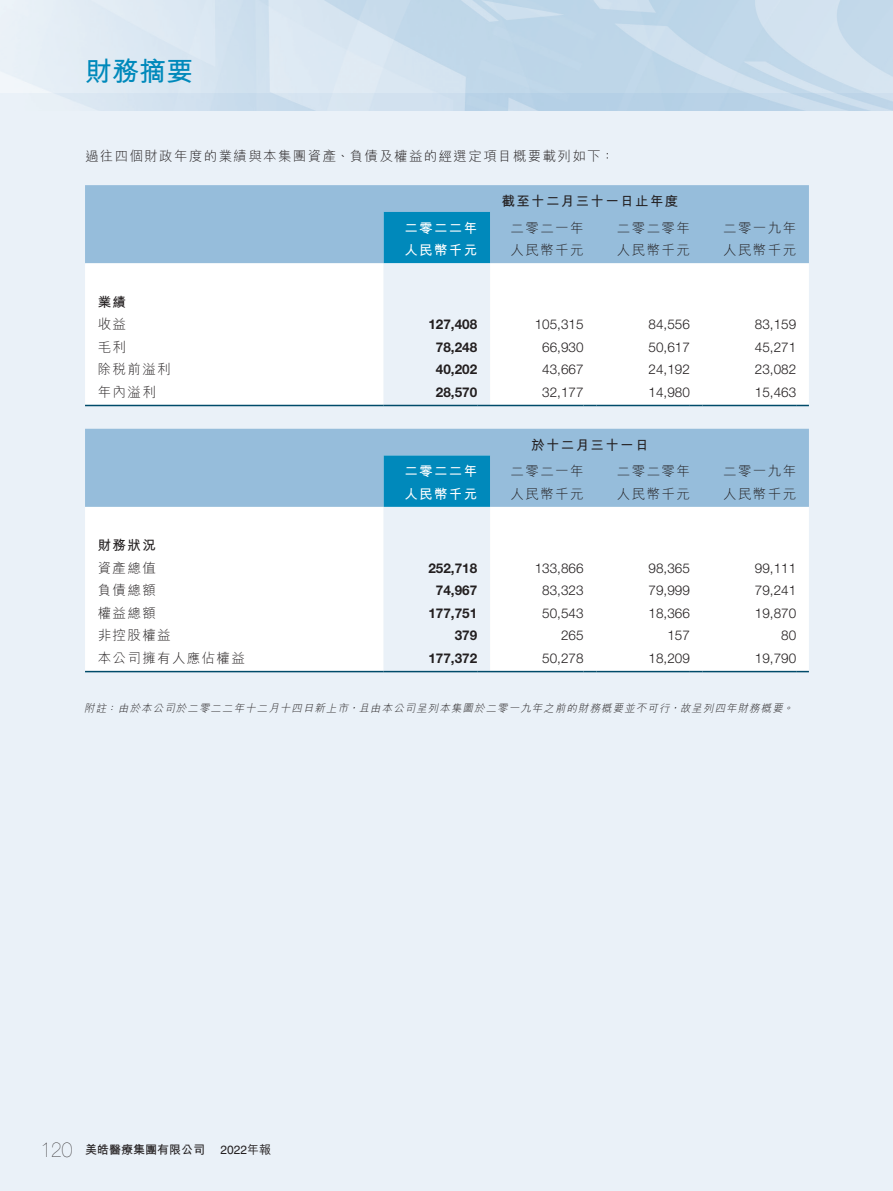
<style>
.page{position:relative;width:893px;height:1191px;background:#fff}
.page>*{position:absolute;margin:0;border:0;box-sizing:border-box;transform-origin:0 0}
.t1{font:700 27px "M Hei HK";color:#0089bb}
.t2{font:300 13.5px "Helvetica Neue LT Std";color:#231f20}
.t3{font:300 13.5px "M Hei HK";letter-spacing:.1em;color:#231f20}
.t4{font:700 13.5px "Helvetica Neue LT Std";color:#231f20}
.t5{font:700 13.5px "M Hei HK";letter-spacing:.1em;color:#231f20}
.t6{font:700 13.5px "M Hei HK";letter-spacing:.1em;color:#fff}
.t7{font:700 12px "M Hei HK";color:#231f20}
.t8{font:12px "Helvetica LT Std";color:#231f20}
.t9{font:italic 300 10.5px "M Hei HK";color:#231f20}
.s1{font-family:"Helvetica Neue LT Std";font-weight:200;font-size:21px}
.s2{font-family:"M Hei HK";font-weight:500}
</style>
<div class="page">
<div style="left:0;top:94px;width:892px;height:1097px;background:#eaf1f8"></div>
<img style="left:0;top:0;width:893px;height:111px">
<div style="left:85px;top:185px;width:724px;height:78px;background:#96bddb"></div>
<div style="left:85px;top:264px;width:724px;height:141px;background:#fff"></div>
<hr style="left:85px;top:405px;width:299px;height:1px;background:#004b6a">
<svg style="left:384px;top:212px;width:106px;height:194px"></svg>
<hr style="left:490px;top:405px;width:94px;height:1px;background:#004b6a">
<svg style="left:584px;top:405px;width:12px;height:1px"></svg>
<hr style="left:596px;top:405px;width:94px;height:1px;background:#004b6a">
<svg style="left:690px;top:405px;width:13px;height:1px"></svg>
<hr style="left:703px;top:405px;width:93px;height:1px;background:#004b6a">
<svg style="left:796px;top:405px;width:13px;height:1px"></svg>
<div style="left:85px;top:429px;width:724px;height:78px;background:#96bddb"></div>
<div style="left:85px;top:507px;width:724px;height:164px;background:#fff"></div>
<hr style="left:85px;top:671px;width:299px;height:1px;background:#004b6a">
<svg style="left:384px;top:455px;width:106px;height:217px"></svg>
<hr style="left:490px;top:671px;width:94px;height:1px;background:#004b6a">
<svg style="left:584px;top:671px;width:12px;height:1px"></svg>
<hr style="left:596px;top:671px;width:94px;height:1px;background:#004b6a">
<svg style="left:690px;top:671px;width:13px;height:1px"></svg>
<hr style="left:703px;top:671px;width:93px;height:1px;background:#004b6a">
<svg style="left:796px;top:671px;width:13px;height:1px"></svg>
<h1 class="t1" style="left:85px;top:51px;width:109px">財務摘要</h1>
<p class="t3" style="left:85px;top:149px;width:531px">過往四個財政年度的業績與本集團資產、負債及權益的經選定項目概要載列如下：</p>
<p class="t5" style="left:501px;top:191px;width:178px">截至十二月三十一日止年度</p>
<p class="t6" style="left:404px;top:218px;width:74px">二零二二年</p>
<p class="t3" style="left:511px;top:221px;width:74px">二零二一年</p>
<p class="t3" style="left:617px;top:221px;width:74px">二零二零年</p>
<p class="t3" style="left:723px;top:221px;width:74px">二零一九年</p>
<p class="t6" style="left:404px;top:240px;width:74px">人民幣千元</p>
<p class="t3" style="left:511px;top:243px;width:74px">人民幣千元</p>
<p class="t3" style="left:617px;top:243px;width:74px">人民幣千元</p>
<p class="t3" style="left:723px;top:243px;width:74px">人民幣千元</p>
<p class="t5" style="left:98px;top:292px;width:30px">業績</p>
<p class="t3" style="left:98px;top:317px;width:30px">收益</p>
<p class="t4" style="left:428px;top:316px;width:50px">127,408</p>
<p class="t2" style="left:535px;top:316px;width:50px">105,315</p>
<p class="t2" style="left:649px;top:316px;width:43px">84,556</p>
<p class="t2" style="left:755px;top:316px;width:43px">83,159</p>
<p class="t3" style="left:98px;top:340px;width:30px">毛利</p>
<p class="t4" style="left:436px;top:338px;width:43px">78,248</p>
<p class="t2" style="left:542px;top:338px;width:43px">66,930</p>
<p class="t2" style="left:649px;top:338px;width:43px">50,617</p>
<p class="t2" style="left:755px;top:338px;width:43px">45,271</p>
<p class="t3" style="left:98px;top:362px;width:74px">除稅前溢利</p>
<p class="t4" style="left:436px;top:361px;width:43px">40,202</p>
<p class="t2" style="left:542px;top:361px;width:43px">43,667</p>
<p class="t2" style="left:649px;top:361px;width:43px">24,192</p>
<p class="t2" style="left:755px;top:361px;width:43px">23,082</p>
<p class="t3" style="left:98px;top:385px;width:60px">年內溢利</p>
<p class="t4" style="left:436px;top:383px;width:43px">28,570</p>
<p class="t2" style="left:542px;top:383px;width:43px">32,177</p>
<p class="t2" style="left:649px;top:383px;width:43px">14,980</p>
<p class="t2" style="left:755px;top:383px;width:43px">15,463</p>
<p class="t5" style="left:531px;top:435px;width:119px">於十二月三十一日</p>
<p class="t6" style="left:404px;top:461px;width:74px">二零二二年</p>
<p class="t3" style="left:511px;top:464px;width:74px">二零二一年</p>
<p class="t3" style="left:617px;top:464px;width:74px">二零二零年</p>
<p class="t3" style="left:723px;top:464px;width:74px">二零一九年</p>
<p class="t6" style="left:404px;top:484px;width:74px">人民幣千元</p>
<p class="t3" style="left:511px;top:487px;width:74px">人民幣千元</p>
<p class="t3" style="left:617px;top:487px;width:74px">人民幣千元</p>
<p class="t3" style="left:723px;top:487px;width:74px">人民幣千元</p>
<p class="t5" style="left:98px;top:535px;width:60px">財務狀況</p>
<p class="t3" style="left:98px;top:561px;width:60px">資產總值</p>
<p class="t4" style="left:428px;top:559px;width:50px">252,718</p>
<p class="t2" style="left:535px;top:559px;width:50px">133,866</p>
<p class="t2" style="left:649px;top:559px;width:43px">98,365</p>
<p class="t2" style="left:755px;top:559px;width:43px">99,111</p>
<p class="t3" style="left:98px;top:583px;width:60px">負債總額</p>
<p class="t4" style="left:436px;top:582px;width:43px">74,967</p>
<p class="t2" style="left:542px;top:582px;width:43px">83,323</p>
<p class="t2" style="left:649px;top:582px;width:43px">79,999</p>
<p class="t2" style="left:755px;top:582px;width:43px">79,241</p>
<p class="t3" style="left:98px;top:606px;width:60px">權益總額</p>
<p class="t4" style="left:428px;top:604px;width:50px">177,751</p>
<p class="t2" style="left:542px;top:604px;width:43px">50,543</p>
<p class="t2" style="left:649px;top:604px;width:43px">18,366</p>
<p class="t2" style="left:755px;top:604px;width:43px">19,870</p>
<p class="t3" style="left:98px;top:628px;width:74px">非控股權益</p>
<p class="t4" style="left:455px;top:627px;width:24px">379</p>
<p class="t2" style="left:561px;top:627px;width:24px">265</p>
<p class="t2" style="left:667px;top:627px;width:24px">157</p>
<p class="t2" style="left:781px;top:627px;width:17px">80</p>
<p class="t3" style="left:98px;top:651px;width:149px">本公司擁有人應佔權益</p>
<p class="t4" style="left:428px;top:649px;width:50px">177,372</p>
<p class="t2" style="left:542px;top:649px;width:43px">50,278</p>
<p class="t2" style="left:649px;top:649px;width:43px">18,209</p>
<p class="t2" style="left:755px;top:649px;width:43px">19,790</p>
<p class="t9" style="left:84px;top:702px;width:713px">附註：由於本公司於二零二二年十二月十四日新上市，且由本公司呈列本集圖於二零一九年之前的財務概要並不可行，故呈列四年財務概要。</p>
<p class="t7" style="left:41px;top:1141px;width:166px"><span class="s1">120</span> 美皓醫療集團有限公司</p>
<p class="t8" style="left:220px;top:1143px;width:52px">2022<span class="s2">年報</span></p>
</div>
